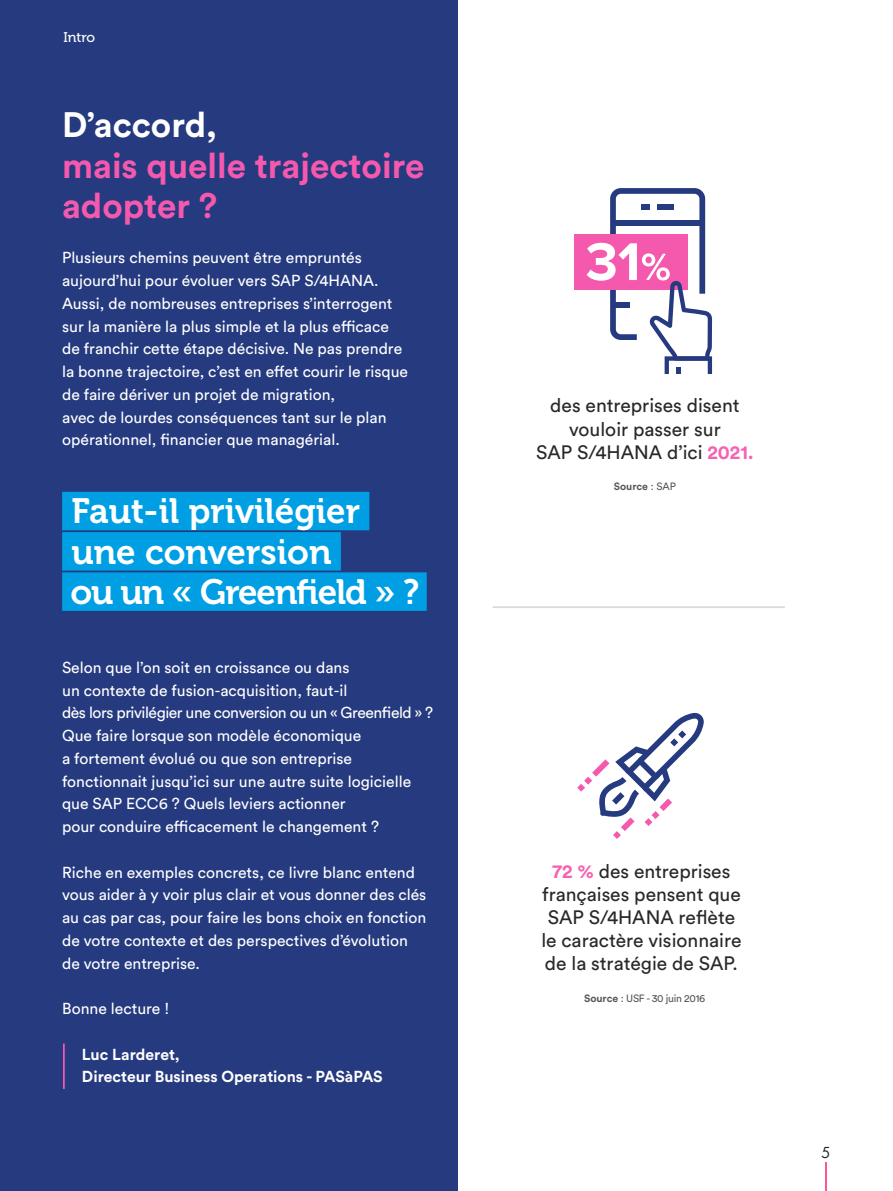
<style>
.page{position:relative;width:893px;height:1191px;background:#fff}
.page>*{position:absolute;margin:0;border:0;box-sizing:border-box;transform-origin:0 0}
.t1{font:35px/40.2px "Museo 700";color:#fff}
.t2{font:700 35px/40.2px "Circular Std";color:#f559ad}
.t3{font:700 35px "Circular Std";color:#fff}
.t4{font:19.25px/23.1px "Circular Std";color:#282827;text-align:center}
.t5{font:16.62px "Futura PT";color:#282827}
.t6{font:15.75px/22.8px "Circular Std";color:#fff}
.t7{font:700 15.75px/22.8px "Circular Std";color:#fff}
.t8{font:14px "Museo 500";color:#fff}
.t9{font:10.5px "Circular Std";letter-spacing:-.025em;color:#575756}
.t10{font:700 10.5px "Circular Std";color:#575756}
.s1{font-weight:700;color:#f661b1}
.s2{font-weight:400}
.s3{font-weight:700}
</style>
<div class="page">
<hr style="left:825px;top:1162px;width:2px;height:29px;background:#ff5499">
<div style="left:0;top:0;width:458px;height:1191px;background:#253a7f"></div>
<hr style="left:493px;top:606px;width:292px;height:2px;background:#dadada">
<div style="left:62px;top:492px;width:307px;height:38px;background:#009fe3"></div>
<div style="left:62px;top:532px;width:279px;height:38px;background:#009fe3"></div>
<div style="left:62px;top:572px;width:365px;height:39px;background:#009fe3"></div>
<hr style="left:63px;top:1043px;width:2px;height:46px;background:#f559ad">
<div style="left:575px;top:234px;width:113px;height:56px;background:#f559ad"></div>
<svg style="left:587px;top:188px;width:125px;height:186px"></svg>
<svg style="left:577px;top:712px;width:127px;height:127px"></svg>
<p class="t8" style="left:63px;top:30px;width:33px">Intro</p>
<h1 class="t3" style="left:62px;top:102px;width:156px">D’accord,</h1>
<h1 class="t2" style="left:62px;top:144px;width:364px">mais quelle trajectoire adopter ?</h1>
<p class="t6" style="left:62px;top:246px;width:347px">Plusieurs chemins peuvent être empruntés aujourd’hui pour évoluer vers SAP S/4HANA.<br>Aussi, de nombreuses entreprises s’interrogent sur la manière la plus simple et la plus efficace de franchir cette étape décisive. Ne pas prendre la bonne trajectoire, c’est en effet courir le risque de faire dériver un projet de migration,<br>avec de lourdes conséquences tant sur le plan opérationnel, financier que managérial.</p>
<h1 class="t1" style="left:70px;top:491px;width:351px">Faut-il privilégier une conversion<br>ou un « Greenfield » ?</h1>
<p class="t6" style="left:62px;top:655px;width:373px">Selon que l’on soit en croissance ou dans<br>un contexte de fusion-acquisition, faut-il<br>dès lors privilégier une conversion ou un « Greenfield » ?<br>Que faire lorsque son modèle économique<br>a fortement évolué ou que son entreprise fonctionnait jusqu’ici sur une autre suite logicielle que SAP ECC6 ? Quels leviers actionner<br>pour conduire efficacement le changement ?</p>
<p class="t6" style="left:62px;top:860px;width:366px">Riche en exemples concrets, ce livre blanc entend vous aider à y voir plus clair et vous donner des clés au cas par cas, pour faire les bons choix en fonction de votre contexte et des perspectives d’évolution de votre entreprise.</p>
<p class="t6" style="left:62px;top:997px;width:109px">Bonne lecture !</p>
<p class="t7" style="left:82px;top:1042px;width:302px">Luc Larderet,<br>Directeur Business Operations - PASàPAS</p>
<p class="t4" style="left:536px;top:394px;width:219px">des entreprises disent vouloir passer sur<br>SAP S/4HANA d’ici <span class="s1">2021.</span></p>
<p class="t10" style="left:614px;top:479px;width:64px">Source <span class="s2">: SAP</span></p>
<p class="t4" style="left:541px;top:859px;width:202px"><span class="s1">72 %</span> des entreprises françaises pensent que<br>SAP S/4HANA reflète le caractère visionnaire de la stratégie de SAP.</p>
<p class="t9" style="left:584px;top:991px;width:123px"><span class="s3">Source</span> : USF - 30 juin 2016</p>
<p class="t5" style="left:821px;top:1142px;width:11px">5</p>
</div>
